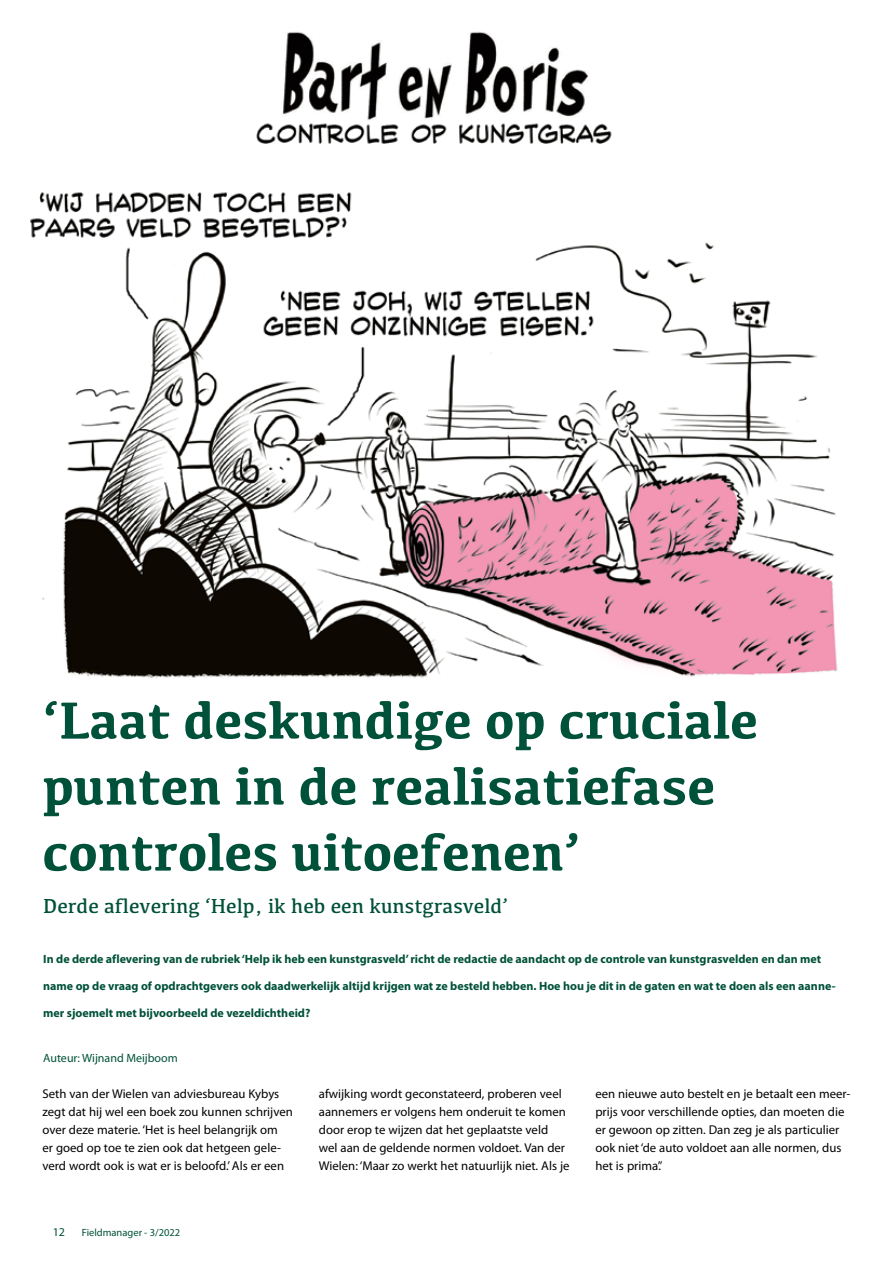
<style>
.page{position:relative;width:893px;height:1263px;background:#fff}
.page>*{position:absolute;margin:0;border:0;box-sizing:border-box;transform-origin:0 0}
.t1{font:700 54px/66px "Kefa";color:#005139}
.t2{font:21px "Kefa";color:#005139}
.t3{font:12.75px/18px "Myriad Pro";color:#000}
.t4{font:700 12px "Myriad Pro";color:#005139}
.t5{font:12px "Myriad Pro";color:#005139}
.t6{font:10.5px "Myriad Pro";color:#005139}
</style>
<div class="page">
<img style="left:30px;top:31px;width:808px;height:648px">
<h1 class="t1" style="left:43px;top:684px;width:717px">‘Laat deskundige op cruciale punten in de realisatiefase controles uitoefenen’</h1>
<h2 class="t2" style="left:43px;top:893px;width:466px">Derde aflevering ‘Help, ik heb een kunstgrasveld’</h2>
<p class="t4" style="left:43px;top:951px;width:779px">In de derde aflevering van de rubriek ‘Help ik heb een kunstgrasveld’ richt de redactie de aandacht op de controle van kunstgrasvelden en dan met</p>
<p class="t4" style="left:43px;top:978px;width:794px">name op de vraag of opdrachtgevers ook daadwerkelijk altijd krijgen wat ze besteld hebben. Hoe hou je dit in de gaten en wat te doen als een aanne-</p>
<p class="t4" style="left:43px;top:1005px;width:269px">mer sjoemelt met bijvoorbeeld de vezeldichtheid?</p>
<p class="t5" style="left:43px;top:1051px;width:136px">Auteur: Wijnand Meijboom</p>
<p class="t3" style="left:43px;top:1085px;width:252px">Seth van der Wielen van adviesbureau Kybys zegt dat hij wel een boek zou kunnen schrijven over deze materie. ‘Het is heel belangrijk om<br>er goed op toe te zien ook dat hetgeen gele&shy;verd wordt ook is wat er is beloofd.’ Als er een</p>
<p class="t3" style="left:319px;top:1085px;width:252px">afwijking wordt geconstateerd, proberen veel aannemers er volgens hem onderuit te komen door erop te wijzen dat het geplaatste veld wel aan de geldende normen voldoet. Van der Wielen: ‘Maar zo werkt het natuurlijk niet. Als je</p>
<p class="t3" style="left:595px;top:1085px;width:257px">een nieuwe auto bestelt en je betaalt een meer&shy;prijs voor verschillende opties, dan moeten die er gewoon op zitten. Dan zeg je als particulier ook niet ‘de auto voldoet aan alle normen, dus het is prima’.’</p>
<p class="t5" style="left:53px;top:1224px;width:14px">12</p>
<p class="t6" style="left:82px;top:1226px;width:100px">Fieldmanager - 3/2022</p>
</div>
